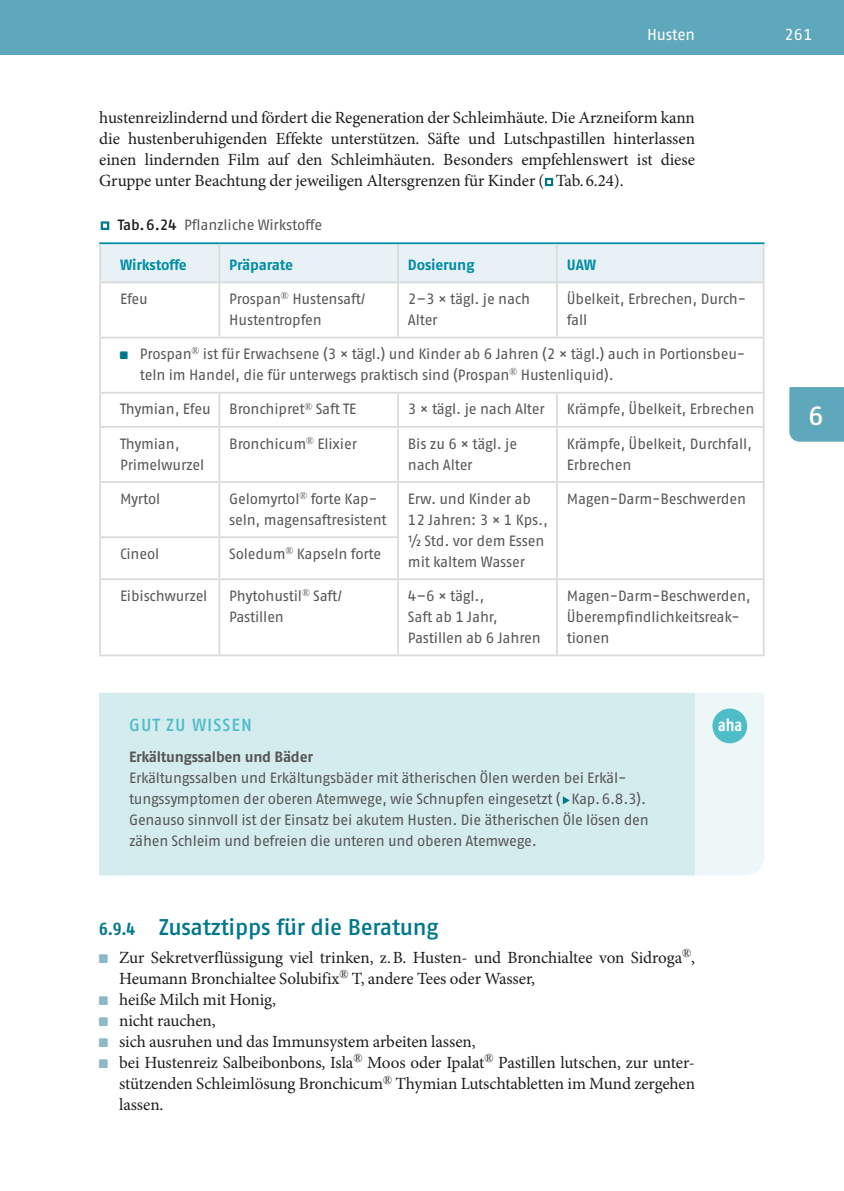
<style>
.page{position:relative;width:844px;height:1191px;background:#fff}
.page>*{position:absolute;margin:0;border:0;box-sizing:border-box;transform-origin:0 0}
.t1{font:600 26.25px "Fago Pro";color:#fff}
.t2{font:600 22.75px "Fago Pro";letter-spacing:-.015em;color:#00788c}
.t3{font:600 17.5px "Fago Pro";letter-spacing:.06em;color:#4fbdc7}
.t4{font:17.15px/21px "Minion Pro";letter-spacing:-.005em;color:#1d1d1b;text-align:justify}
.t5{font:15.75px "Fago Pro";letter-spacing:-.01em;color:#fff}
.t6{font:14.88px/21px "Fago Pro";letter-spacing:-.015em;color:#575756}
.t7{font:700 14.88px "Fago Pro";letter-spacing:-.015em;color:#008da6}
.t8{font:700 14.88px "Fago Pro";letter-spacing:-.02em;color:#575756}
.s1{font-family:"Arial Unicode MS";font-size:16.1px;color:#00788c}
.s2{font-weight:600;color:#1d1d1b}
.s3{font-weight:700;font-stretch:condensed;font-size:17.5px}
</style>
<div class="page">
<div style="left:0;top:0;width:694px;height:55px;background:#5fa8bc"></div>
<div style="left:694px;top:0;width:149px;height:55px;background:#5fa8bc"></div>
<div style="left:789px;top:387px;width:54px;height:54px;background:#5fa8bc"></div>
<div style="left:694px;top:693px;width:70px;height:182px;background:#eef7f8"></div>
<div style="left:99px;top:692px;width:595px;height:181px;background:#d5ecef"></div>
<hr style="left:99px;top:872px;width:595px;height:3px;background:#d5ecef">
<div style="left:712px;top:708px;width:35px;height:35px;background:#4fbdc7;border-radius:50%"></div>
<svg style="left:718px;top:718px;width:23px;height:13px"></svg>
<div style="left:101px;top:244px;width:661px;height:37px;background:#e7f1f6"></div>
<hr style="left:397px;top:244px;width:2px;height:37px;background:#dadada">
<hr style="left:99px;top:283px;width:2px;height:54px;background:#dadada">
<hr style="left:219px;top:281px;width:179px;height:2px;background:#dadada">
<hr style="left:218px;top:283px;width:2px;height:54px;background:#dadada">
<hr style="left:398px;top:281px;width:158px;height:2px;background:#dadada">
<hr style="left:397px;top:283px;width:2px;height:54px;background:#dadada">
<hr style="left:556px;top:283px;width:1px;height:54px;background:#dadada">
<hr style="left:762px;top:283px;width:2px;height:54px;background:#dadada">
<hr style="left:99px;top:337px;width:120px;height:1px;background:#dadada">
<hr style="left:99px;top:338px;width:2px;height:54px;background:#dadada">
<hr style="left:219px;top:337px;width:179px;height:1px;background:#dadada">
<hr style="left:398px;top:337px;width:158px;height:1px;background:#dadada">
<hr style="left:556px;top:337px;width:208px;height:1px;background:#dadada">
<hr style="left:762px;top:338px;width:2px;height:54px;background:#dadada">
<hr style="left:99px;top:392px;width:120px;height:1px;background:#dadada">
<hr style="left:99px;top:393px;width:2px;height:33px;background:#dadada">
<hr style="left:219px;top:392px;width:179px;height:1px;background:#dadada">
<hr style="left:218px;top:393px;width:2px;height:33px;background:#dadada">
<hr style="left:398px;top:392px;width:158px;height:1px;background:#dadada">
<hr style="left:397px;top:393px;width:2px;height:33px;background:#dadada">
<hr style="left:556px;top:392px;width:208px;height:1px;background:#dadada">
<hr style="left:556px;top:393px;width:1px;height:33px;background:#dadada">
<hr style="left:762px;top:393px;width:2px;height:33px;background:#dadada">
<hr style="left:99px;top:426px;width:120px;height:2px;background:#dadada">
<hr style="left:99px;top:428px;width:2px;height:53px;background:#dadada">
<hr style="left:219px;top:426px;width:179px;height:2px;background:#dadada">
<hr style="left:218px;top:428px;width:2px;height:53px;background:#dadada">
<hr style="left:398px;top:426px;width:158px;height:2px;background:#dadada">
<hr style="left:397px;top:428px;width:2px;height:53px;background:#dadada">
<hr style="left:556px;top:426px;width:208px;height:2px;background:#dadada">
<hr style="left:556px;top:428px;width:1px;height:53px;background:#dadada">
<hr style="left:762px;top:428px;width:2px;height:53px;background:#dadada">
<hr style="left:99px;top:481px;width:120px;height:2px;background:#dadada">
<hr style="left:99px;top:483px;width:2px;height:53px;background:#dadada">
<hr style="left:219px;top:481px;width:179px;height:2px;background:#dadada">
<hr style="left:218px;top:483px;width:2px;height:53px;background:#dadada">
<hr style="left:398px;top:481px;width:158px;height:2px;background:#dadada">
<hr style="left:397px;top:483px;width:2px;height:53px;background:#dadada">
<hr style="left:556px;top:481px;width:208px;height:2px;background:#dadada">
<hr style="left:556px;top:483px;width:1px;height:54px;background:#dadada">
<hr style="left:762px;top:483px;width:2px;height:54px;background:#dadada">
<hr style="left:99px;top:536px;width:120px;height:2px;background:#dadada">
<hr style="left:99px;top:538px;width:2px;height:40px;background:#dadada">
<hr style="left:219px;top:536px;width:180px;height:2px;background:#dadada">
<hr style="left:218px;top:538px;width:2px;height:40px;background:#dadada">
<hr style="left:397px;top:538px;width:2px;height:40px;background:#dadada">
<hr style="left:556px;top:537px;width:1px;height:41px;background:#dadada">
<hr style="left:762px;top:537px;width:2px;height:41px;background:#dadada">
<hr style="left:99px;top:578px;width:120px;height:2px;background:#dadada">
<hr style="left:99px;top:580px;width:2px;height:74px;background:#dadada">
<hr style="left:219px;top:578px;width:179px;height:2px;background:#dadada">
<hr style="left:218px;top:580px;width:2px;height:74px;background:#dadada">
<hr style="left:398px;top:578px;width:158px;height:2px;background:#dadada">
<hr style="left:397px;top:580px;width:2px;height:74px;background:#dadada">
<hr style="left:556px;top:578px;width:208px;height:2px;background:#dadada">
<hr style="left:556px;top:580px;width:1px;height:74px;background:#dadada">
<hr style="left:762px;top:580px;width:2px;height:74px;background:#dadada">
<hr style="left:99px;top:654px;width:120px;height:2px;background:#dadada">
<hr style="left:219px;top:654px;width:179px;height:2px;background:#dadada">
<hr style="left:398px;top:654px;width:158px;height:2px;background:#dadada">
<hr style="left:556px;top:654px;width:208px;height:2px;background:#dadada">
<hr style="left:219px;top:242px;width:179px;height:2px;background:#008da6">
<hr style="left:398px;top:242px;width:158px;height:2px;background:#008da6">
<hr style="left:99px;top:242px;width:120px;height:2px;background:#008da6">
<hr style="left:99px;top:244px;width:2px;height:37px;background:#dadada">
<hr style="left:218px;top:244px;width:2px;height:37px;background:#dadada">
<hr style="left:99px;top:281px;width:120px;height:2px;background:#dadada">
<hr style="left:556px;top:242px;width:208px;height:2px;background:#008da6">
<hr style="left:556px;top:244px;width:1px;height:37px;background:#dadada">
<hr style="left:762px;top:244px;width:2px;height:37px;background:#dadada">
<hr style="left:556px;top:281px;width:208px;height:2px;background:#dadada">
<p class="t5" style="left:647px;top:25px;width:49px">Husten</p>
<p class="t5" style="left:784px;top:25px;width:30px">261</p>
<p class="t4" style="left:99px;top:107px;width:597px">hustenreizlindernd und fördert die Regeneration der Schleimhäute. Die Arzneiform kann die hustenberuhigenden Effekte unterstützen. Säfte und Lutschpastillen hinterlassen einen lindernden Film auf den Schleimhäuten. Besonders empfehlenswert ist diese Gruppe unter Beachtung der jeweiligen Altersgrenzen für Kinder (<sub>□</sub>Tab.6.24).</p>
<p class="t6" style="left:100px;top:214px;width:223px"><span class="s1">□</span> <span class="s2">Tab.6.24</span> Pflanzliche Wirkstoffe</p>
<p class="t7" style="left:120px;top:256px;width:68px">Wirkstoffe</p>
<p class="t7" style="left:229px;top:256px;width:65px">Präparate</p>
<p class="t7" style="left:408px;top:256px;width:68px">Dosierung</p>
<p class="t7" style="left:566px;top:256px;width:31px">UAW</p>
<p class="t6" style="left:120px;top:288px;width:29px">Efeu</p>
<p class="t6" style="left:229px;top:288px;width:138px">Prospan<sup>®</sup> Hustensaft/<br>Hustentropfen</p>
<p class="t6" style="left:408px;top:288px;width:123px">2–3 × tägl. je nach<br>Alter</p>
<p class="t6" style="left:566px;top:288px;width:181px">Übelkeit, Erbrechen, Durch&shy;fall</p>
<p class="t6" style="left:140px;top:343px;width:606px">Prospan<sup>®</sup> ist für Erwachsene (3 × tägl.) und Kinder ab 6 Jahren (2 × tägl.) auch in Portionsbeu&shy;teln im Handel, die für unterwegs praktisch sind (Prospan<sup>®</sup> Hustenliquid).</p>
<p class="t6" style="left:120px;top:399px;width:238px">Thymian, Efeu Bronchipret<sup>®</sup> Saft TE</p>
<p class="t6" style="left:408px;top:399px;width:138px">3 × tägl. je nach Alter</p>
<p class="t6" style="left:566px;top:399px;width:189px">Krämpfe, Übelkeit, Erbrechen</p>
<p class="t6" style="left:120px;top:433px;width:86px">Thymian,<br>Primelwurzel</p>
<p class="t6" style="left:229px;top:433px;width:129px">Bronchicum<sup>®</sup> Elixier</p>
<p class="t6" style="left:408px;top:433px;width:111px">Bis zu 6 × tägl. je nach Alter</p>
<p class="t6" style="left:566px;top:433px;width:186px">Krämpfe, Übelkeit, Durchfall,<br>Erbrechen</p>
<p class="t6" style="left:120px;top:488px;width:42px">Myrtol</p>
<p class="t6" style="left:229px;top:488px;width:159px">Gelomyrtol<sup>®</sup> forte Kap&shy;seln, magensaftresistent</p>
<p class="t6" style="left:408px;top:488px;width:141px">Erw. und Kinder ab<br>12 Jahren: 3 × 1 Kps., ½ Std. vor dem Essen mit kaltem Wasser</p>
<p class="t6" style="left:566px;top:488px;width:181px">Magen-Darm-Beschwerden</p>
<p class="t6" style="left:120px;top:543px;width:41px">Cineol</p>
<p class="t6" style="left:229px;top:543px;width:153px">Soledum<sup>®</sup> Kapseln forte</p>
<p class="t6" style="left:120px;top:585px;width:89px">Eibischwurzel</p>
<p class="t6" style="left:229px;top:585px;width:114px">Phytohustil<sup>®</sup> Saft/<br>Pastillen</p>
<p class="t6" style="left:408px;top:585px;width:134px">4–6 × tägl.,<br>Saft ab 1 Jahr,<br>Pastillen ab 6 Jahren</p>
<p class="t6" style="left:566px;top:585px;width:185px">Magen-Darm-Beschwerden,<br>Überempfindlichkeitsreak&shy;tionen</p>
<p class="t3" style="left:129px;top:715px;width:124px">GUT ZU WISSEN</p>
<p class="t8" style="left:129px;top:748px;width:185px">Erkältungssalben und Bäder</p>
<p class="t6" style="left:129px;top:767px;width:521px">Erkältungssalben und Erkältungsbäder mit ätherischen Ölen werden bei Erkäl&shy;tungssymptomen der oberen Atemwege, wie Schnupfen eingesetzt (<span class="s1">▸</span>Kap.6.8.3).<br>Genauso sinnvoll ist der Einsatz bei akutem Husten. Die ätherischen Öle lösen den zähen Schleim und befreien die unteren und oberen Atemwege.</p>
<h2 class="t2" style="left:99px;top:913px;width:341px"><span class="s3">6.9.4</span> Zusatztipps für die Beratung</h2>
<p class="t4" style="left:119px;top:947px;width:577px;text-align:left">Zur Sekretverflüssigung viel trinken, z.B. Husten- und Bronchialtee von Sidroga<sup>®</sup>, Heumann Bronchialtee Solubifix<sup>®</sup> T, andere Tees oder Wasser,<br>heiße Milch mit Honig,<br>nicht rauchen,<br>sich ausruhen und das Immunsystem arbeiten lassen,<br>bei Hustenreiz Salbeibonbons, Isla<sup>®</sup> Moos oder Ipalat<sup>®</sup> Pastillen lutschen, zur unter&shy;stützenden Schleimlösung Bronchicum<sup>®</sup> Thymian Lutschtabletten im Mund zergehen lassen.</p>
<h1 class="t1" style="left:808px;top:400px;width:17px">6</h1>
</div>
